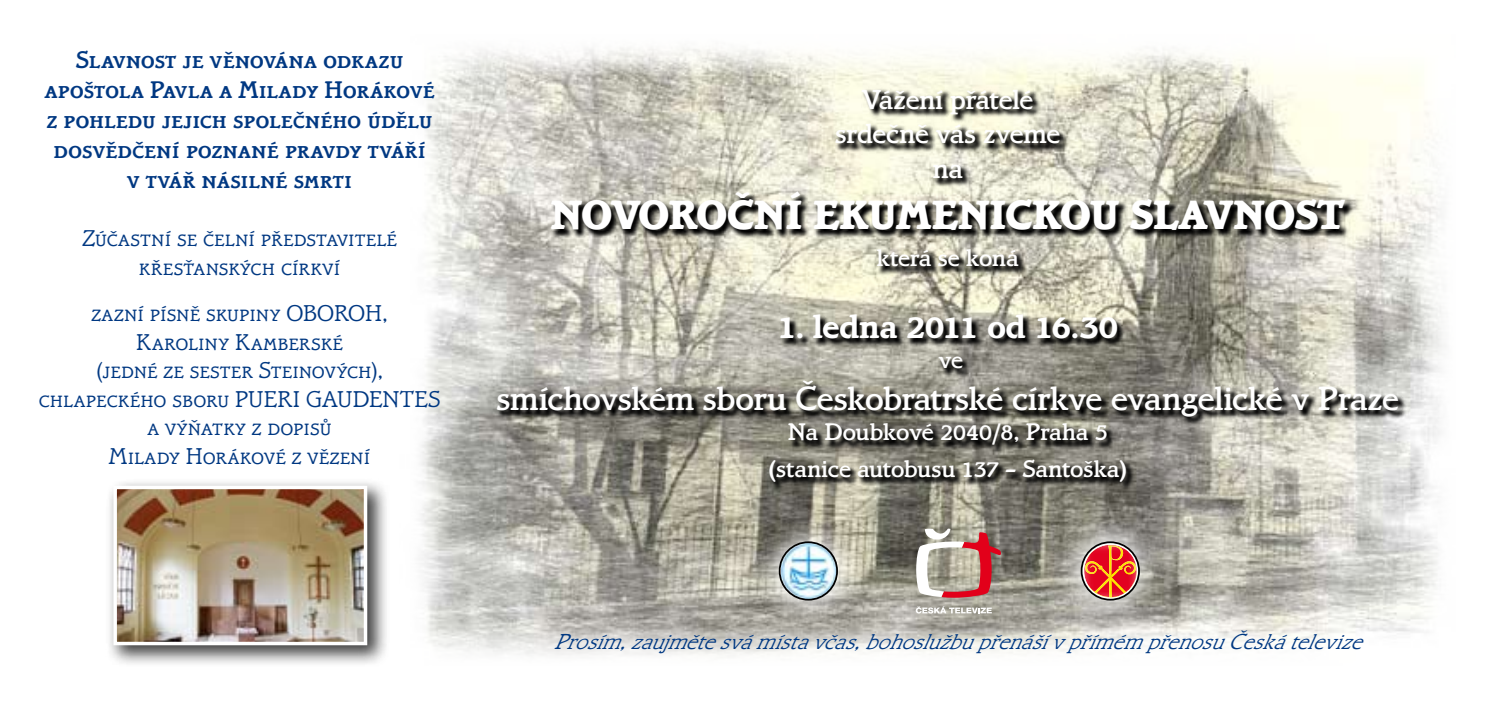
<style>
.page{position:relative;width:1489px;height:702px;background:#fff}
.page>*{position:absolute;margin:0;border:0;box-sizing:border-box;transform-origin:0 0}
.t1{font:800 42.5px "Bramley TOT";letter-spacing:-.015em;color:#fff}
.t2{font:500 35px "Bramley TOT";letter-spacing:-.005em;color:#fff}
.t3{font:700 35px "Bramley TOT";color:#fff}
.t4{font:500 28.75px/34.5px "Bramley TOT";letter-spacing:-.005em;color:#fff;text-align:center}
.t5{font:500 25px/30px "Bramley TOT";letter-spacing:.005em;color:#003882;text-align:center}
.t6{font:500 25px/36.2px "Bramley TOT";letter-spacing:.005em;color:#fff;text-align:center}
.t7{font:300 23.75px/28.5px "Bramley TOT";letter-spacing:.01em;color:#003882;text-align:center}
.t8{font:italic 300 22.5px "Bramley TOT";color:#003882}
</style>
<div class="page">
<img style="left:421px;top:47px;width:1017px;height:609px">
<div style="left:104px;top:476px;width:314px;height:220px;background:#000;opacity:.75"></div>
<img style="left:117px;top:489px;width:246px;height:152px">
<div style="left:113px;top:485px;width:254px;height:160px;border:3px solid #fff"></div>
<div style="left:748px;top:511px;width:149px;height:149px;background:#fff;opacity:.86"></div>
<svg style="left:779px;top:542px;width:58px;height:57px"></svg>
<img style="left:781px;top:543px;width:55px;height:55px">
<div style="left:778px;top:541px;width:59px;height:59px;border:2px solid #000;border-radius:50%"></div>
<div style="left:1050px;top:511px;width:149px;height:149px;background:#fff;opacity:.86"></div>
<svg style="left:1081px;top:542px;width:57px;height:57px"></svg>
<svg style="left:1082px;top:543px;width:55px;height:56px;background:#d75d48"></svg>
<div style="left:1080px;top:541px;width:59px;height:59px;border:2px solid #000;border-radius:50%"></div>
<svg style="left:916px;top:535px;width:85px;height:62px"></svg>
<svg style="left:915px;top:606px;width:76px;height:7px"></svg>
<svg style="left:495px;top:86px;width:950px;height:449px;background:#aaa89c"></svg>
<p class="t5" style="left:44px;top:45px;width:392px">Slavnost je věnována odkazu apoštola Pavla a Milady Horákové z pohledu jejich společného údělu dosvědčení poznané pravdy tváří v tvář násilné smrti</p>
<p class="t7" style="left:82px;top:225px;width:316px">Zúčastní se čelní představitelé křesťanských církví</p>
<p class="t7" style="left:39px;top:299px;width:401px">zazní písně skupiny Oboroh,<br>Karoliny Kamberské<br>(jedné ze sester Steinových), chlapeckého sboru Pueri gaudentes a výňatky z dopisů<br>Milady Horákové z vězení</p>
<p class="t4" style="left:835px;top:82px;width:227px">Vážení přátelé srdečně vás zveme na</p>
<h1 class="t1" style="left:550px;top:190px;width:796px">NOVOROČNÍ EKUMENICKOU SLAVNOST</h1>
<p class="t6" style="left:876px;top:240px;width:143px">která se koná</p>
<h2 class="t3" style="left:777px;top:307px;width:342px">1. ledna 2011 od 16.30</h2>
<p class="t6" style="left:938px;top:342px;width:26px">ve</p>
<h2 class="t2" style="left:496px;top:379px;width:904px">smíchovském sboru Českobratrské církve evangelické v Praze</h2>
<p class="t6" style="left:767px;top:414px;width:362px">Na Doubkové 2040/8, Praha 5 (stanice autobusu 137 – Santoška)</p>
<p class="t8" style="left:554px;top:629px;width:819px">Prosím,zaujmětesvámístavčas,bohoslužbupřenášív přímémpřenosuČeskátelevize</p>
</div>
